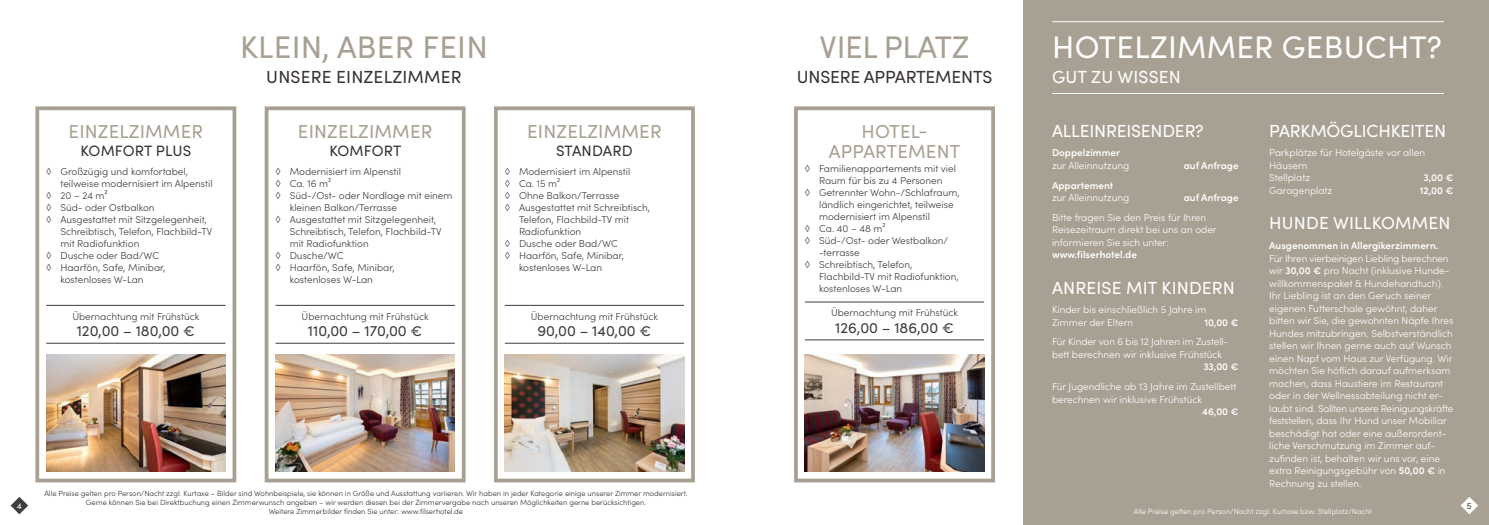
<style>
.page{position:relative;width:1489px;height:525px;background:#fff}
.page>*{position:absolute;margin:0;border:0;box-sizing:border-box;transform-origin:0 0}
.t1{font:31.25px "Sofia Pro";letter-spacing:.01em;color:#fff}
.t2{font:31.25px "Sofia Pro";letter-spacing:.01em;color:#a8a193}
.t3{font:31.25px "Sofia Pro";letter-spacing:-.01em;color:#a8a193}
.t4{font:18.75px/20px "Sofia Pro";letter-spacing:.01em;color:#a8a193;text-align:center}
.t5{font:17.5px "Sofia Pro";letter-spacing:.01em;color:#fff}
.t6{font:17.5px "Sofia Pro";color:#383237}
.t7{font:17.5px "Sofia Pro";letter-spacing:-.01em;color:#fff}
.t8{font:15px "Sofia Pro";color:#3e3e3f}
.t9{font:15px "Sofia Pro";letter-spacing:.01em;color:#383237}
.t10{font:300 10px/12.5px "Sofia Pro";color:#fff}
.t11{font:300 10px "Sofia Pro";color:#3e3e3f}
.t12{font:600 10px "Sofia Pro";color:#fff}
.t13{font:8.75px "Sofia Pro";color:#fff}
.t14{font:8.75px "Sofia Pro";color:#3e3e3f}
.t15{font:300 7.5px/8.8px "Sofia Pro";color:#383237;text-align:center}
.t16{font:300 7.5px "Sofia Pro";color:#fff}
.s1{font-weight:600}
</style>
<div class="page">
<div style="left:1023px;top:0;width:465px;height:524px;background:#a8a193"></div>
<hr style="left:46px;top:305px;width:179px;height:1px;background:#3e3e3f">
<hr style="left:46px;top:343px;width:179px;height:1px;background:#3e3e3f">
<div style="left:35px;top:106px;width:201px;height:376px;border:4px solid #a8a193"></div>
<hr style="left:275px;top:305px;width:180px;height:1px;background:#3e3e3f">
<hr style="left:275px;top:343px;width:180px;height:1px;background:#3e3e3f">
<div style="left:265px;top:106px;width:200px;height:376px;border:4px solid #a8a193"></div>
<hr style="left:505px;top:305px;width:179px;height:1px;background:#3e3e3f">
<hr style="left:505px;top:343px;width:179px;height:1px;background:#3e3e3f">
<div style="left:494px;top:106px;width:200px;height:376px;border:4px solid #a8a193"></div>
<hr style="left:804px;top:301px;width:180px;height:1px;background:#3e3e3f">
<hr style="left:804px;top:339px;width:180px;height:1px;background:#3e3e3f">
<div style="left:794px;top:106px;width:200px;height:376px;border:4px solid #a8a193"></div>
<img style="left:46px;top:354px;width:180px;height:117px">
<img style="left:275px;top:354px;width:180px;height:117px">
<img style="left:505px;top:354px;width:179px;height:117px">
<img style="left:804px;top:354px;width:180px;height:117px">
<hr style="left:1052px;top:21px;width:391px;height:1px;background:#fff">
<hr style="left:1052px;top:93px;width:391px;height:1px;background:#fff">
<svg style="left:11px;top:497px;width:17px;height:17px"></svg>
<svg style="left:1460px;top:497px;width:17px;height:17px"></svg>
<h1 class="t2" style="left:240px;top:24px;width:249px">KLEIN, ABER FEIN</h1>
<h3 class="t6" style="left:266px;top:64px;width:197px">UNSERE EINZELZIMMER</h3>
<h1 class="t3" style="left:819px;top:24px;width:151px">VIEL PLATZ</h1>
<h3 class="t6" style="left:796px;top:64px;width:197px">UNSERE APPARTEMENTS</h3>
<h1 class="t1" style="left:1052px;top:24px;width:391px">HOTELZIMMER GEBUCHT?</h1>
<h3 class="t5" style="left:1052px;top:64px;width:130px">GUT ZU WISSEN</h3>
<h3 class="t7" style="left:1269px;top:118px;width:178px">PARKMÖGLICHKEITEN</h3>
<p class="t10" style="left:1269px;top:146px;width:157px">Parkplätze für Hotelgäste vor allen<br>Häusern<br>Stellplatz</p>
<h3 class="t7" style="left:1052px;top:118px;width:153px">ALLEINREISENDER?</h3>
<p class="t12" style="left:1051px;top:145px;width:70px">Doppelzimmer</p>
<p class="t10" style="left:1051px;top:158px;width:79px">zur Alleinnutzung</p>
<p class="t12" style="left:1183px;top:158px;width:56px">auf Anfrage</p>
<p class="t12" style="left:1051px;top:177px;width:63px">Appartement</p>
<p class="t10" style="left:1051px;top:190px;width:79px">zur Alleinnutzung</p>
<p class="t12" style="left:1183px;top:190px;width:56px">auf Anfrage</p>
<p class="t10" style="left:1051px;top:210px;width:166px">Bitte fragen Sie den Preis für Ihren<br>Reisezeitraum direkt bei uns an oder informieren Sie sich unter:</p>
<p class="t12" style="left:1051px;top:247px;width:86px">www.filserhotel.de</p>
<h3 class="t5" style="left:1052px;top:274px;width:184px">ANREISE MIT KINDERN</h3>
<p class="t10" style="left:1051px;top:303px;width:156px">Kinder bis einschließlich 5 Jahre im<br>Zimmer der Eltern</p>
<h2 class="t4" style="left:829px;top:120px;width:133px">HOTEL-<br>APPARTEMENT</h2>
<p class="t11" style="left:804px;top:161px;width:153px">◊ Familienappartements mit viel</p>
<p class="t11" style="left:819px;top:173px;width:125px">Raum für bis zu 4 Personen</p>
<p class="t11" style="left:804px;top:185px;width:156px">◊ Getrennter Wohn-/Schlafraum,</p>
<p class="t11" style="left:819px;top:197px;width:136px">ländlich eingerichtet, teilweise</p>
<p class="t11" style="left:819px;top:209px;width:112px">modernisiert im Alpen stil</p>
<p class="t11" style="left:804px;top:221px;width:82px">◊ Ca. 40 – 48 m²</p>
<p class="t11" style="left:804px;top:233px;width:145px">◊ Süd-/Ost- oder Westbalkon/</p>
<p class="t11" style="left:819px;top:245px;width:42px">-terrasse</p>
<p class="t11" style="left:804px;top:257px;width:109px">◊ Schreibtisch, Telefon,</p>
<p class="t11" style="left:819px;top:269px;width:141px">Flachbild-TV mit Radiofunktion,</p>
<p class="t11" style="left:819px;top:281px;width:85px">kostenloses W-Lan</p>
<p class="t11" style="left:831px;top:305px;width:129px">Übernachtung mit Frühstück</p>
<h3 class="t8" style="left:835px;top:316px;width:120px">126,00 – 186,00 €</h3>
<h2 class="t4" style="left:69px;top:120px;width:136px">EINZELZIMMER</h2>
<h3 class="t9" style="left:80px;top:140px;width:112px">KOMFORT PLUS</h3>
<p class="t11" style="left:46px;top:164px;width:143px">◊ Großzügig und komfortabel,</p>
<p class="t11" style="left:60px;top:176px;width:154px">teilweise modernisiert im Alpenstil</p>
<p class="t11" style="left:46px;top:188px;width:63px">◊ 20 – 24 m²</p>
<p class="t11" style="left:46px;top:200px;width:110px">◊ Süd- oder Ostbalkon</p>
<p class="t11" style="left:46px;top:212px;width:162px">◊ Ausgestattet mit Sitzgelegenheit,</p>
<p class="t11" style="left:60px;top:224px;width:153px">Schreibtisch, Telefon, Flachbild-TV</p>
<p class="t11" style="left:60px;top:236px;width:80px">mit Radiofunktion</p>
<p class="t11" style="left:46px;top:248px;width:114px">◊ Dusche oder Bad/WC</p>
<p class="t11" style="left:46px;top:260px;width:121px">◊ Haarfön, Safe, Minibar,</p>
<p class="t11" style="left:60px;top:272px;width:85px">kostenloses W-Lan</p>
<p class="t11" style="left:72px;top:309px;width:129px">Übernachtung mit Frühstück</p>
<h3 class="t8" style="left:77px;top:319px;width:120px">120,00 – 180,00 €</h3>
<h2 class="t4" style="left:298px;top:120px;width:136px">EINZELZIMMER</h2>
<h3 class="t9" style="left:329px;top:140px;width:73px">KOMFORT</h3>
<p class="t11" style="left:275px;top:164px;width:127px">◊ Modernisiert im Alpenstil</p>
<p class="t11" style="left:275px;top:176px;width:57px">◊ Ca. 16 m²</p>
<p class="t11" style="left:275px;top:188px;width:178px">◊ Süd-/Ost- oder Nordlage mit einem</p>
<p class="t11" style="left:290px;top:200px;width:109px">kleinen Balkon/Terrasse</p>
<p class="t11" style="left:275px;top:212px;width:162px">◊ Ausgestattet mit Sitzgelegenheit,</p>
<p class="t11" style="left:290px;top:224px;width:153px">Schreibtisch, Telefon, Flachbild-TV</p>
<p class="t11" style="left:290px;top:236px;width:80px">mit Radiofunktion</p>
<p class="t11" style="left:275px;top:248px;width:70px">◊ Dusche/WC</p>
<p class="t11" style="left:275px;top:260px;width:121px">◊ Haarfön, Safe, Minibar,</p>
<p class="t11" style="left:290px;top:272px;width:85px">kostenloses W-Lan</p>
<p class="t11" style="left:301px;top:309px;width:129px">Übernachtung mit Frühstück</p>
<h3 class="t8" style="left:308px;top:319px;width:116px">110,00 – 170,00 €</h3>
<h2 class="t4" style="left:527px;top:120px;width:136px">EINZELZIMMER</h2>
<h3 class="t9" style="left:556px;top:140px;width:78px">STANDARD</h3>
<p class="t11" style="left:505px;top:164px;width:127px">◊ Modernisiert im Alpenstil</p>
<p class="t11" style="left:505px;top:176px;width:57px">◊ Ca. 15 m²</p>
<p class="t11" style="left:505px;top:188px;width:116px">◊ Ohne Balkon/Terrasse</p>
<p class="t11" style="left:505px;top:200px;width:147px">◊ Ausgestattet mit Schreibtisch,</p>
<p class="t11" style="left:519px;top:212px;width:111px">Telefon, Flachbild-TV mit</p>
<p class="t11" style="left:519px;top:224px;width:64px">Radiofunktion</p>
<p class="t11" style="left:505px;top:236px;width:114px">◊ Dusche oder Bad/WC</p>
<p class="t11" style="left:505px;top:248px;width:121px">◊ Haarfön, Safe, Minibar,</p>
<p class="t11" style="left:519px;top:260px;width:85px">kostenloses W-Lan</p>
<p class="t11" style="left:531px;top:309px;width:129px">Übernachtung mit Frühstück</p>
<h3 class="t8" style="left:537px;top:319px;width:115px">90,00 – 140,00 €</h3>
<p class="t12" style="left:1423px;top:170px;width:32px">3,00 €</p>
<p class="t10" style="left:1269px;top:183px;width:65px">Garagenplatz</p>
<p class="t12" style="left:1419px;top:183px;width:35px">12,00 €</p>
<h3 class="t5" style="left:1269px;top:210px;width:183px">HUNDE WILLKOMMEN</h3>
<p class="t12" style="left:1269px;top:238px;width:171px">Ausgenommen in Allergikerzimmern.</p>
<p class="t10" style="left:1269px;top:251px;width:186px">Für Ihren vierbeinigen Liebling berechnen wir <span class="s1">30,00 €</span> pro Nacht (inklusive Hunde&shy;willkommenspaket &amp; Hundehandtuch).<br>Ihr Liebling ist an den Geruch seiner eigenen Futterschale gewöhnt, daher bitten wir Sie, die gewohnten Näpfe Ihres Hundes mitzubringen. Selbstverständlich stellen wir Ihnen gerne auch auf Wunsch einen Napf vom Haus zur Verfügung. Wir möchten Sie höflich darauf aufmerksam machen, dass Haustiere im Restaurant oder in der Wellnessabteilung nicht er&shy;laubt sind. Sollten unsere Reinigungskräfte feststellen, dass Ihr Hund unser Mobiliar beschädigt hat oder eine außerordent&shy;liche Verschmutzung im Zimmer auf&shy;zufinden ist, behalten wir uns vor, eine extra Reinigungsgebühr von <span class="s1">50,00 €</span> in Rechnung zu stellen.</p>
<p class="t12" style="left:1204px;top:314px;width:36px">10,00 €</p>
<p class="t10" style="left:1051px;top:335px;width:178px">Für Kinder von 6 bis 12 Jahren im Zustell&shy;bett berechnen wir inklusive Frühstück</p>
<p class="t12" style="left:1203px;top:359px;width:37px">33,00 €</p>
<p class="t10" style="left:1051px;top:379px;width:186px">Für Jugendliche ab 13 Jahre im Zustellbett berechnen wir inklusive Frühstück</p>
<p class="t12" style="left:1201px;top:404px;width:38px">46,00 €</p>
<p class="t15" style="left:44px;top:488px;width:644px">Alle Preise gelten pro Person/Nacht zzgl. Kurtaxe – Bilder sind Wohnbeispiele, sie können in Größe und Ausstattung variieren. Wir haben in jeder Kategorie einige unserer Zimmer modernisiert.<br>Gerne können Sie bei Direktbuchung einen Zimmerwunsch angeben – wir werden diesen bei der Zimmervergabe nach unseren Möglichkeiten gerne berücksichtigen.<br>Weitere Zimmerbilder finden Sie unter: www.filserhotel.de</p>
<p class="t13" style="left:17px;top:499px;width:6px">4</p>
<p class="t14" style="left:1466px;top:499px;width:6px">5</p>
<p class="t16" style="left:1133px;top:505px;width:239px">Alle Preise gelten pro Person/Nacht zzgl. Kurtaxe bzw. Stellplatz/Nacht</p>
</div>
